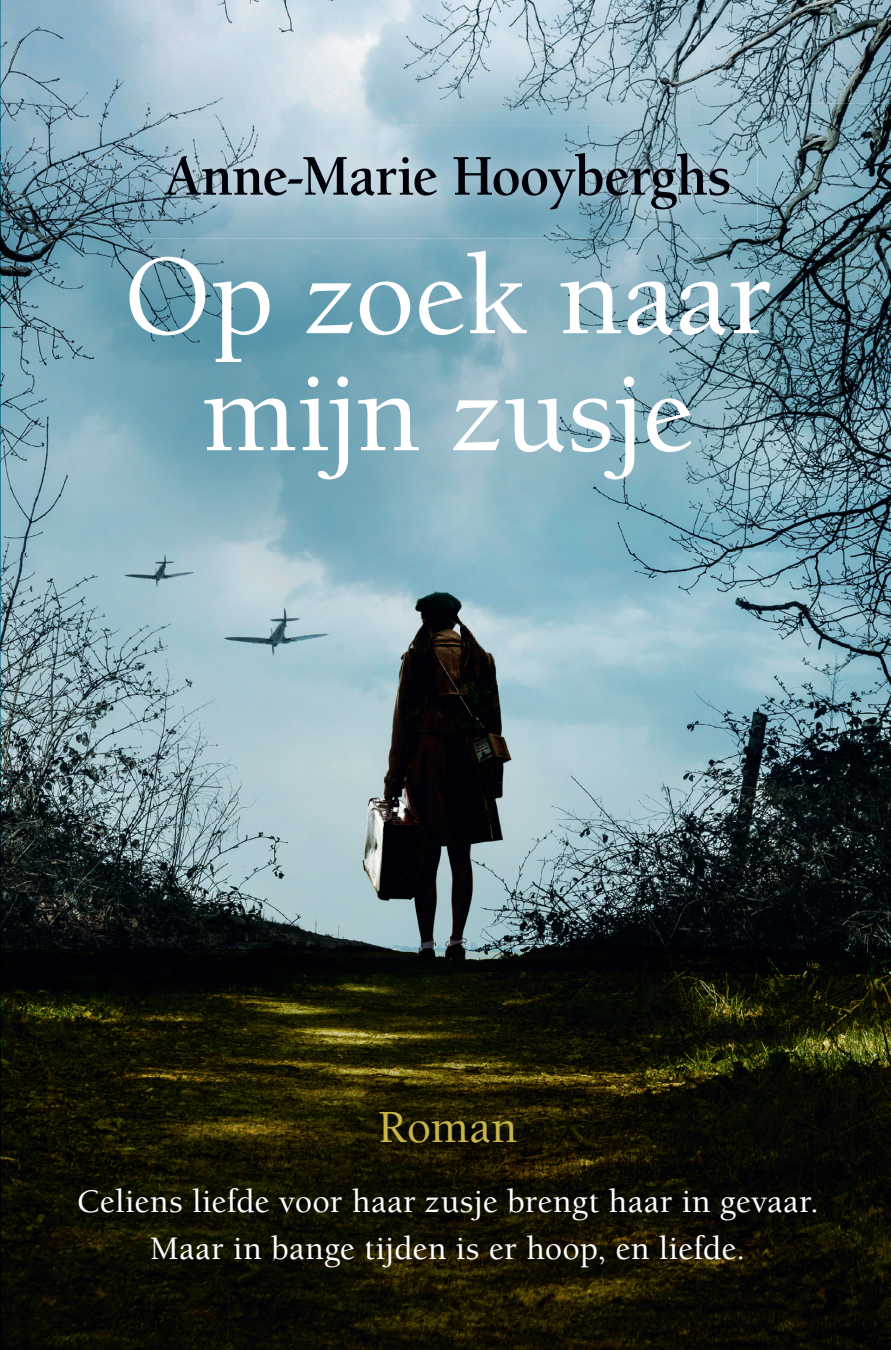
<style>
.page{position:relative;width:891px;height:1350px;background:#fff}
.page>*{position:absolute;margin:0;border:0;box-sizing:border-box;transform-origin:0 0}
.t1{font:500 117px/117px "Berkeley";letter-spacing:-.005em;color:#fff;text-align:center}
.t2{font:500 47.25px "Berkeley";letter-spacing:.005em;color:#c8b446}
.t3{font:500 33.75px/47.2px "Berkeley";letter-spacing:.01em;color:#fff;text-align:center}
</style>
<div class="page">
<img style="left:1px;top:0;width:770px;height:104px">
<img style="left:771px;top:0;width:119px;height:104px">
<img style="left:849px;top:627px;width:41px;height:723px">
<img style="left:1px;top:627px;width:692px;height:432px">
<img style="left:693px;top:627px;width:156px;height:723px">
<img style="left:1px;top:1059px;width:304px;height:291px">
<img style="left:538px;top:1059px;width:156px;height:291px">
<img style="left:305px;top:1232px;width:233px;height:118px">
<img style="left:0;top:1px;width:1px;height:1348px">
<img style="left:294px;top:1026px;width:306px;height:206px">
<img style="left:0;top:104px;width:890px;height:523px">
<img style="left:138px;top:125px;width:619px;height:113px">
<img style="left:165px;top:156px;width:273px;height:40px">
<img style="left:453px;top:153px;width:276px;height:56px">
<h1 class="t1" style="left:124px;top:240px;width:648px">Op zoek naar mijn zusje</h1>
<h2 class="t2" style="left:378px;top:1102px;width:141px">Roman</h2>
<p class="t3" style="left:76px;top:1178px;width:744px">Celiens liefde voor haar zusje brengt haar in gevaar.<br>Maar in bange tijden is er hoop, en liefde.</p>
</div>
